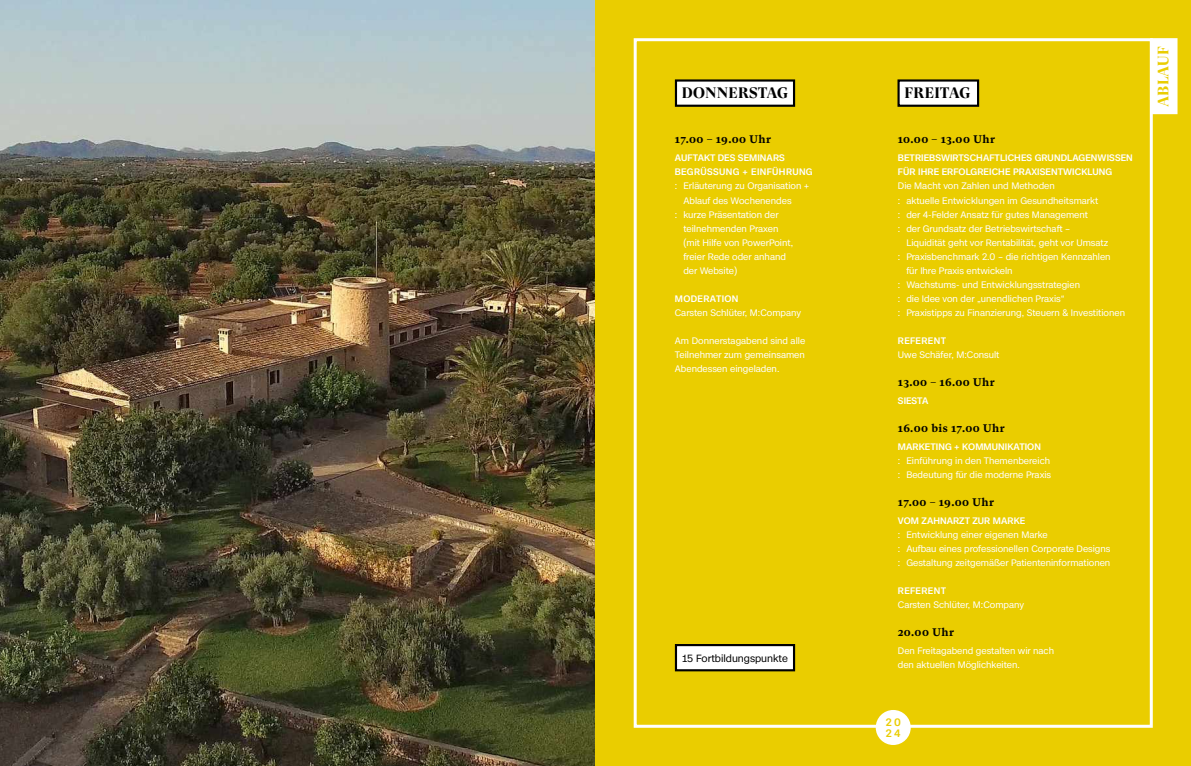
<style>
.page{position:relative;width:1191px;height:766px;background:#fff}
.page>*{position:absolute;margin:0;border:0;box-sizing:border-box;transform-origin:0 0}
.t1{font:700 15.1px "GT Super Display";letter-spacing:.02em;color:#000}
.t2{font:700 15.1px "GT Super Display";letter-spacing:.02em;color:#eacd00}
.t3{font:700 11px "GT Super Text";letter-spacing:.04em;color:#000}
.t4{font:500 10.3px/11.4px "Case";color:#eacd00}
.t5{font:10px "Case";color:#000}
.t6{font:9px/14px "Case";color:#fff}
.t7{font:500 9px/14px "Case";letter-spacing:.01em;color:#fff}
.t8{font:500 9px "Case";letter-spacing:.04em;color:#fff}
</style>
<div class="page">
<img style="left:0;top:0;width:595px;height:765px">
<div style="left:595px;top:0;width:596px;height:765px;background:#eacd00"></div>
<div style="left:633px;top:38px;width:519px;height:689px;background:#eacd00;border:3px solid #fff"></div>
<div style="left:875px;top:709px;width:35px;height:35px;background:#fff;border-radius:50%"></div>
<div style="left:1150px;top:38px;width:27px;height:76px;background:#fff"></div>
<div style="left:676px;top:80px;width:118px;height:26px;background:#fff"></div>
<div style="left:675px;top:79px;width:120px;height:28px;border:2px solid #000"></div>
<div style="left:898px;top:80px;width:80px;height:26px;background:#fff"></div>
<div style="left:897px;top:79px;width:82px;height:28px;border:2px solid #000"></div>
<div style="left:676px;top:645px;width:118px;height:25px;background:#fff"></div>
<div style="left:675px;top:643px;width:120px;height:28px;border:2px solid #000"></div>
<h1 class="t1" style="left:682px;top:84px;width:108px">DONNERSTAG</h1>
<h1 class="t1" style="left:904px;top:84px;width:67px">FREITAG</h1>
<p class="t3" style="left:675px;top:133px;width:98px">17.00 – 19.00 Uhr</p>
<p class="t7" style="left:675px;top:151px;width:139px">AUFTAKT DES SEMINARS<br>BEGRÜSSUNG + EINFÜHRUNG</p>
<p class="t6" style="left:675px;top:179px;width:136px">: Erläuterung zu Organisation +</p>
<p class="t6" style="left:683px;top:193px;width:110px">Ablauf des Wochenendes</p>
<p class="t6" style="left:675px;top:207px;width:105px">: kurze Präsentation der</p>
<p class="t6" style="left:683px;top:221px;width:96px">teilnehmenden Praxen</p>
<p class="t6" style="left:683px;top:235px;width:111px">(mit Hilfe von PowerPoint,</p>
<p class="t6" style="left:683px;top:249px;width:104px">freier Rede oder anhand</p>
<p class="t6" style="left:683px;top:263px;width:55px">der Website)</p>
<p class="t8" style="left:675px;top:292px;width:65px">MODERATION</p>
<p class="t6" style="left:675px;top:305px;width:128px">Carsten Schlüter, M:Company</p>
<p class="t6" style="left:675px;top:333px;width:132px;text-align:justify">Am Donnerstagabend sind alle Teilnehmer zum gemeinsamen Abendessen eingeladen.</p>
<p class="t5" style="left:682px;top:651px;width:107px">15 Fortbildungspunkte</p>
<p class="t3" style="left:898px;top:133px;width:99px">10.00 – 13.00 Uhr</p>
<p class="t7" style="left:898px;top:151px;width:236px">BETRIEBSWIRTSCHAFTLICHES GRUNDLAGENWISSEN<br>FÜR IHRE ERFOLGREICHE PRAXISENTWICKLUNG</p>
<p class="t6" style="left:898px;top:179px;width:202px">Die Macht von Zahlen und Methoden<br>: aktuelle Entwicklungen im Gesundheitsmarkt : der 4-Felder Ansatz für gutes Management<br>: der Grundsatz der Betriebswirtschaft –</p>
<p class="t6" style="left:906px;top:235px;width:203px">Liquidität geht vor Rentabilität, geht vor Umsatz</p>
<p class="t6" style="left:898px;top:249px;width:214px">: Praxisbenchmark 2.0 – die richtigen Kennzahlen</p>
<p class="t6" style="left:906px;top:263px;width:108px">für Ihre Praxis entwickeln</p>
<p class="t6" style="left:898px;top:277px;width:184px">: Wachstums- und Entwicklungsstrategien</p>
<p class="t6" style="left:898px;top:291px;width:168px">: die Idee von der „unendlichen Praxis“</p>
<p class="t6" style="left:898px;top:305px;width:229px">: Praxistipps zu Finanzierung, Steuern &amp; Investitionen</p>
<p class="t8" style="left:898px;top:334px;width:50px">REFERENT</p>
<p class="t6" style="left:898px;top:347px;width:103px">Uwe Schäfer, M:Consult</p>
<p class="t3" style="left:898px;top:375px;width:98px">13.00 – 16.00 Uhr</p>
<p class="t7" style="left:898px;top:393px;width:32px">SIESTA</p>
<p class="t3" style="left:898px;top:421px;width:108px">16.00 bis 17.00 Uhr</p>
<p class="t7" style="left:898px;top:439px;width:145px">MARKETING + KOMMUNIKATION</p>
<p class="t6" style="left:898px;top:453px;width:155px">: Einführung in den Themenbereich : Bedeutung für die moderne Praxis</p>
<p class="t3" style="left:898px;top:495px;width:98px">17.00 – 19.00 Uhr</p>
<p class="t7" style="left:898px;top:513px;width:129px">VOM ZAHNARZT ZUR MARKE</p>
<p class="t6" style="left:898px;top:527px;width:214px">: Entwicklung einer eigenen Marke<br>: Aufbau eines professionellen Corporate Designs : Gestaltung zeitgemäßer Patienteninformationen</p>
<p class="t8" style="left:898px;top:584px;width:50px">REFERENT</p>
<p class="t6" style="left:898px;top:597px;width:128px">Carsten Schlüter, M:Company</p>
<p class="t3" style="left:898px;top:625px;width:58px">20.00 Uhr</p>
<p class="t6" style="left:898px;top:643px;width:158px">Den Freitagabend gestalten wir nach den aktuellen Möglichkeiten.</p>
<p class="t4" style="left:886px;top:716px;width:17px">20<br>24</p>
<h1 class="t2" style="left:1155px;top:107px;width:62px;rotate:-90deg">ABLAUF</h1>
</div>
